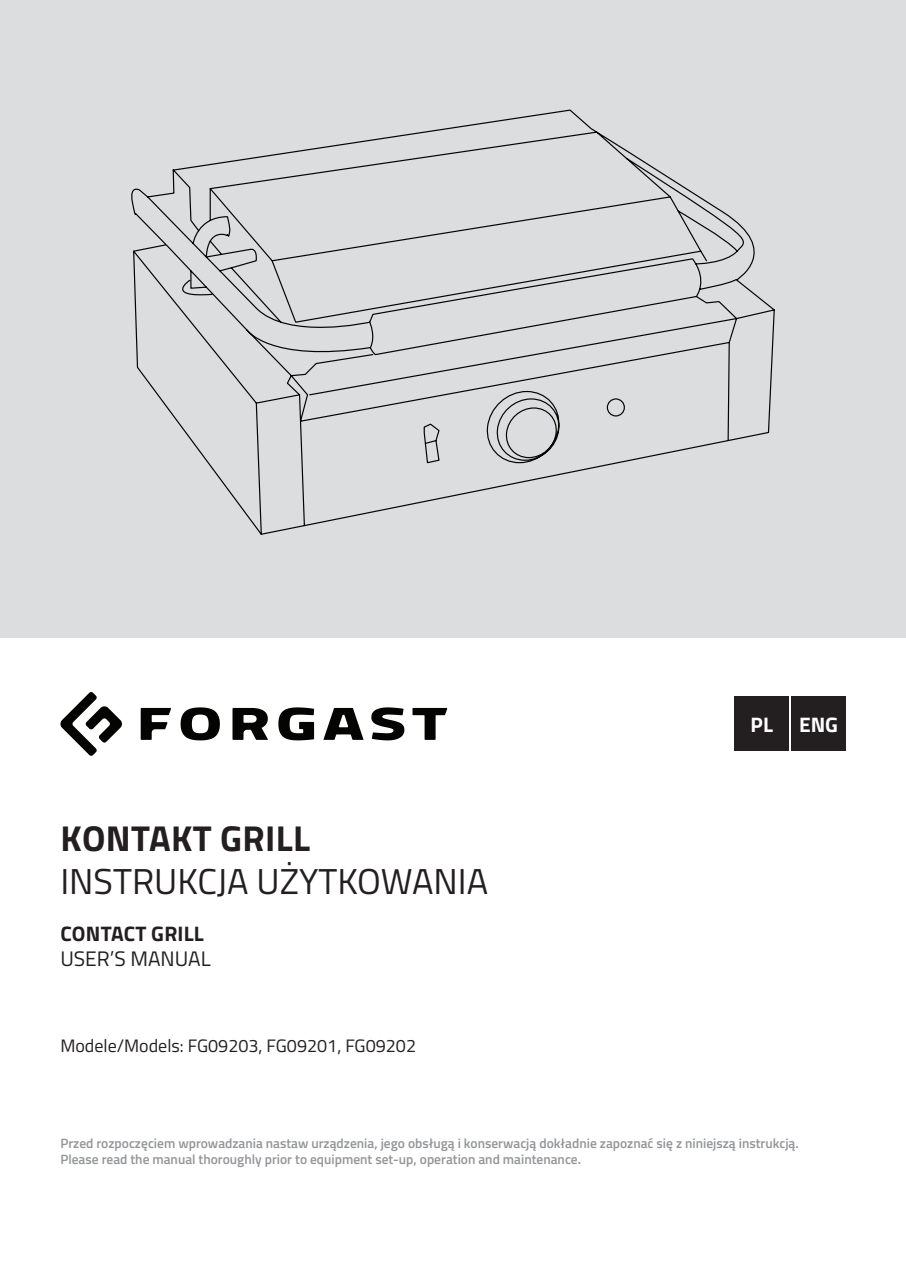
<style>
.page{position:relative;width:906px;height:1276px;background:#fff}
.page>*{position:absolute;margin:0;border:0;box-sizing:border-box;transform-origin:0 0}
.t1{font:36px "Titillium Web";color:#231f20}
.t2{font:700 36px "Titillium Web";letter-spacing:.01em;color:#231f20}
.t3{font:700 21px "Titillium Web";letter-spacing:.01em;color:#231f20}
.t4{font:21px "Titillium Web";color:#231f20}
.t5{font:700 21px "Titillium Web";color:#fff}
.t6{font:18px "Titillium Web";color:#231f20}
.t7{font:600 13.5px/16.2px "Titillium Web";color:#939598}
</style>
<div class="page">
<div style="left:0;top:0;width:906px;height:638px;background:#dcdddf"></div>
<svg style="left:60px;top:692px;width:62px;height:64px"></svg>
<svg style="left:141px;top:708px;width:30px;height:32px"></svg>
<svg style="left:181px;top:707px;width:39px;height:33px"></svg>
<svg style="left:232px;top:708px;width:36px;height:32px"></svg>
<svg style="left:278px;top:707px;width:36px;height:33px"></svg>
<svg style="left:323px;top:708px;width:40px;height:32px"></svg>
<svg style="left:371px;top:707px;width:33px;height:33px"></svg>
<svg style="left:412px;top:708px;width:35px;height:32px"></svg>
<div style="left:735px;top:697px;width:54px;height:54px;background:#231f20"></div>
<div style="left:791px;top:697px;width:54px;height:54px;background:#231f20"></div>
<svg style="left:131px;top:109px;width:644px;height:426px"></svg>
<h1 class="t2" style="left:61px;top:810px;width:251px">KONTAKT GRILL</h1>
<h1 class="t1" style="left:60px;top:855px;width:429px">INSTRUKCJA UŻYTKOWANIA</h1>
<h2 class="t3" style="left:60px;top:917px;width:145px">CONTACT GRILL</h2>
<h2 class="t4" style="left:60px;top:943px;width:152px">USER’S MANUAL</h2>
<h3 class="t6" style="left:60px;top:1032px;width:357px">Modele/Models: FG09203, FG09201, FG09202</h3>
<h2 class="t5" style="left:750px;top:709px;width:89px">PL ENG</h2>
<p class="t7" style="left:60px;top:1134px;width:740px">Przed rozpoczęciem wprowadzania nastaw urządzenia, jego obsługą i konserwacją dokładnie zapoznać się z niniejszą instrukcją.<br>Please read the manual thoroughly prior to equipment set-up, operation and maintenance.</p>
</div>
